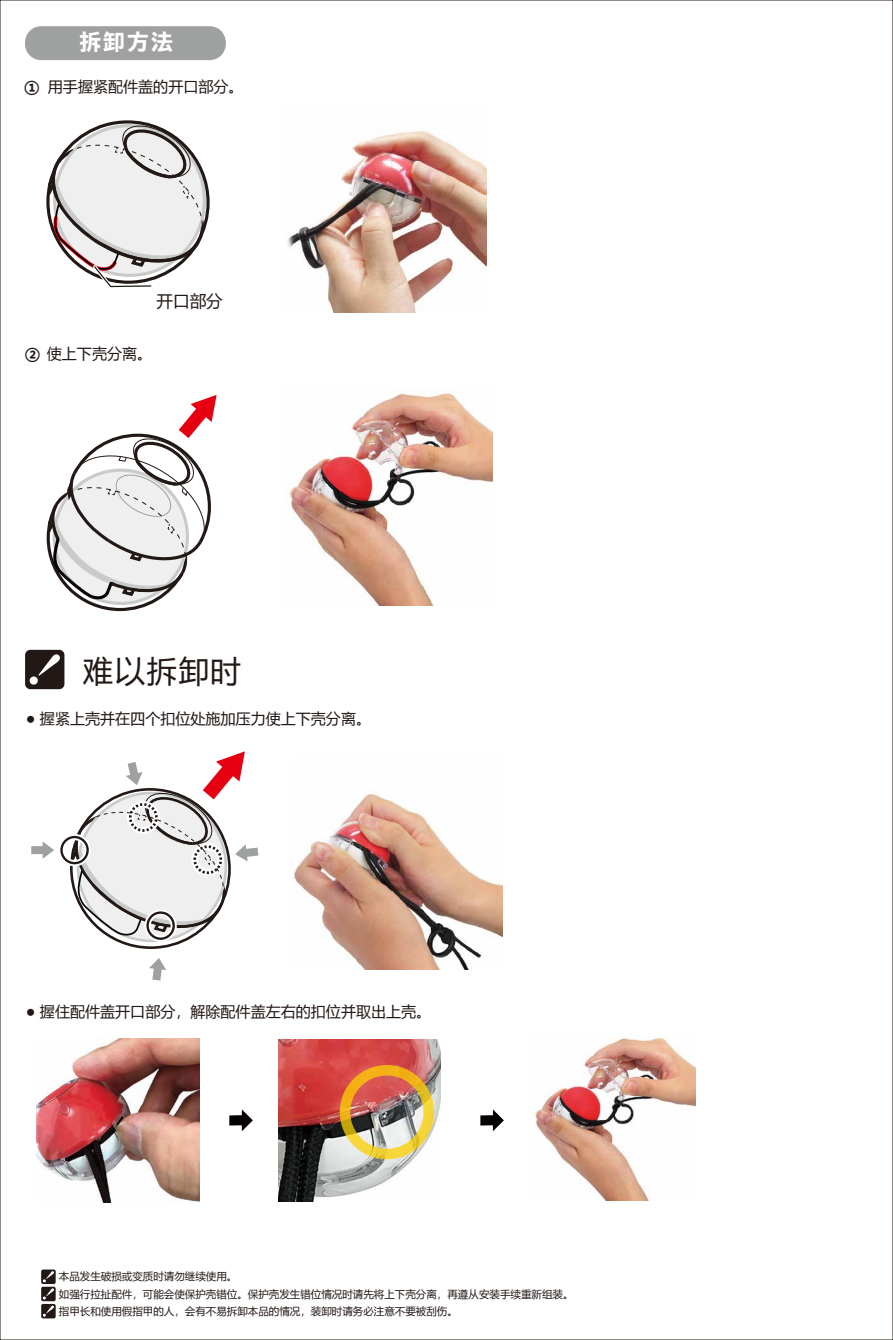
<style>
.page{position:relative;width:893px;height:1340px;background:#fff}
.page>*{position:absolute;margin:0;border:0;box-sizing:border-box;transform-origin:0 0}
.t1{font:30.45px "Microsoft Ya Hei";letter-spacing:.05em;color:#221815}
.t2{font:700 expanded 21.7px "TBUD Go Std";color:#fff}
.t3{font:16.62px "Microsoft Ya Hei";color:#221815}
.t4{font:15.05px "Microsoft Ya Hei";color:#221815}
.t5{font:10.5px/17.2px "Microsoft Ya Hei";color:#221815}
.s1{font-weight:700}
</style>
<div class="page">
<div style="left:25px;top:28px;width:201px;height:32px;background:#9fa0a0;border-radius:16px"></div>
<img style="left:287px;top:131px;width:199px;height:182px">
<div style="left:41px;top:1269px;width:15px;height:14px;background:#221815;border-radius:2px"></div>
<svg style="left:43px;top:1271px;width:11px;height:11px"></svg>
<div style="left:41px;top:1286px;width:15px;height:15px;background:#221815;border-radius:2px"></div>
<svg style="left:43px;top:1288px;width:11px;height:11px"></svg>
<div style="left:41px;top:1303px;width:15px;height:15px;background:#221815;border-radius:2px"></div>
<svg style="left:43px;top:1305px;width:11px;height:11px"></svg>
<svg style="left:46px;top:395px;width:171px;height:217px"></svg>
<svg style="left:149px;top:958px;width:17px;height:22px"></svg>
<svg style="left:31px;top:751px;width:227px;height:198px"></svg>
<img style="left:289px;top:388px;width:203px;height:217px">
<div style="left:25px;top:650px;width:39px;height:39px;background:#221815;border-radius:5px"></div>
<svg style="left:30px;top:654px;width:30px;height:30px"></svg>
<img style="left:290px;top:793px;width:212px;height:176px">
<svg style="left:46px;top:120px;width:164px;height:168px"></svg>
<img style="left:36px;top:1038px;width:163px;height:163px">
<img style="left:278px;top:1039px;width:163px;height:162px">
<div style="left:340px;top:1065px;width:94px;height:94px;border:10px solid #fdd000;border-radius:50%"></div>
<svg style="left:229px;top:1109px;width:24px;height:22px"></svg>
<svg style="left:480px;top:1109px;width:24px;height:22px"></svg>
<img style="left:535px;top:1034px;width:161px;height:166px">
<div style="left:25px;top:26px;width:201px;height:32px;background:#9fa0a0;border-radius:16px"></div>
<h2 class="t2" style="left:79px;top:30px;width:95px">拆卸方法</h2>
<h2 class="t2" style="left:61px;top:32px;width:130px">取り付けかた</h2>
<h3 class="t4" style="left:25px;top:76px;width:220px"><span class="s1">①</span> 用手握紧配件盖的开口部分。</h3>
<h3 class="t4" style="left:25px;top:343px;width:129px"><span class="s1">②</span> 使上下壳分离。</h3>
<h3 class="t3" style="left:156px;top:290px;width:68px">开口部分</h3>
<h1 class="t1" style="left:83px;top:650px;width:160px">难以拆卸时</h1>
<h3 class="t4" style="left:26px;top:708px;width:347px">● 握紧上壳并在四个扣位处施加压力使上下壳分离。</h3>
<h3 class="t4" style="left:26px;top:1001px;width:407px">● 握住配件盖开口部分，解除配件盖左右的扣位并取出上壳。</h3>
<p class="t5" style="left:59px;top:1267px;width:516px">本品发生破损或变质时请勿继续使用。<br>如强行拉扯配件，可能会使保护壳错位。保护壳发生错位情况时请先将上下壳分离，再遵从安装手续重新组装。指甲长和使用假指甲的人，会有不易拆卸本品的情况，装卸时请务必注意不要被刮伤。</p>
</div>
